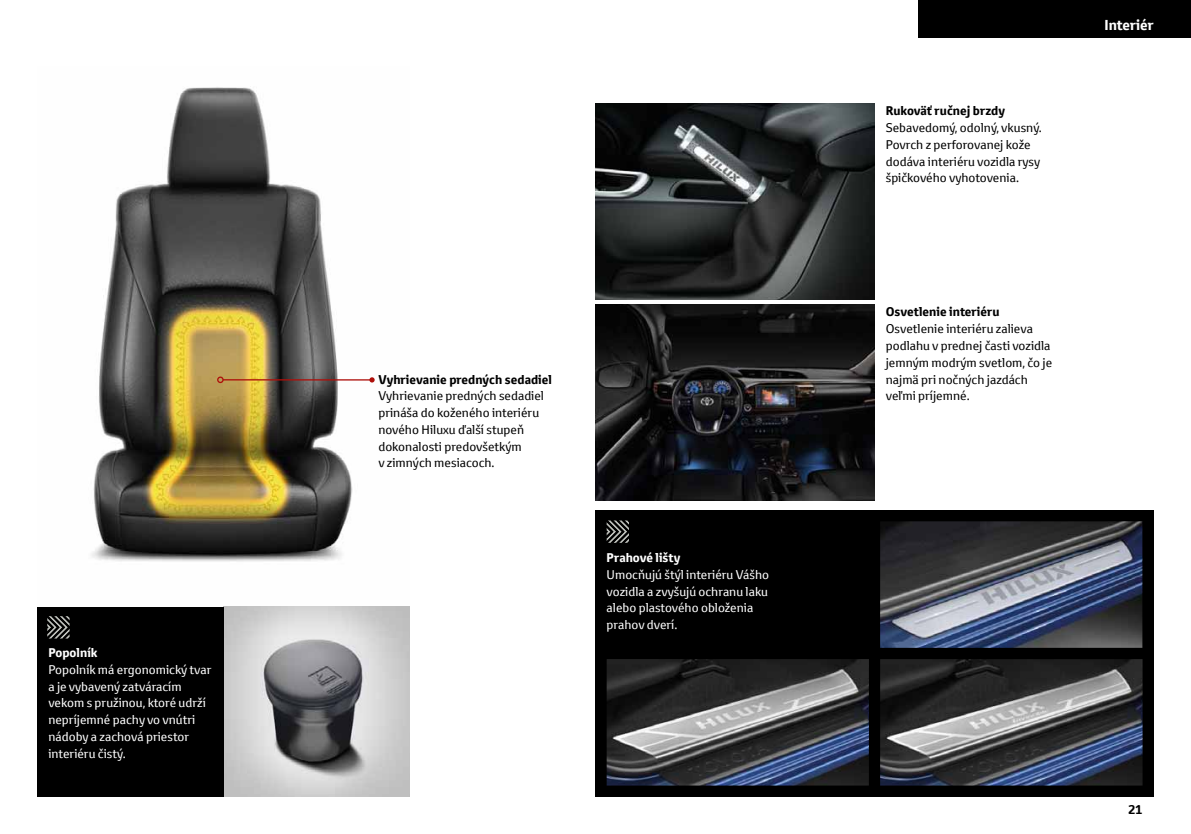
<style>
.page{position:relative;width:1191px;height:834px;background:#fff}
.page>*{position:absolute;margin:0;border:0;box-sizing:border-box;transform-origin:0 0}
.t1{font:700 14px "Toyota Text";color:#fff}
.t2{font:12.25px/16.8px "Toyota Text";color:#000}
.t3{font:12.25px/16.8px "Toyota Text";color:#fff}
.t4{font:700 12.25px "Toyota Text";color:#000}
.t5{font:700 12.25px "Toyota Text";color:#fff}
</style>
<div class="page">
<div style="left:918px;top:0;width:273px;height:37px;background:#000"></div>
<div style="left:595px;top:509px;width:558px;height:287px;background:#000"></div>
<img style="left:595px;top:103px;width:279px;height:397px">
<svg style="left:606px;top:659px;width:263px;height:127px;background:#4a4d53"></svg>
<svg style="left:880px;top:659px;width:263px;height:127px;background:#4a4d53"></svg>
<img style="left:880px;top:521px;width:263px;height:127px">
<hr style="left:595px;top:300px;width:389px;height:3px;background:#fff">
<img style="left:91px;top:87px;width:283px;height:475px">
<img style="left:223px;top:606px;width:186px;height:190px">
<div style="left:37px;top:606px;width:186px;height:190px;background:#000"></div>
<svg style="left:606px;top:520px;width:23px;height:22px"></svg>
<svg style="left:47px;top:616px;width:23px;height:22px"></svg>
<hr style="left:223px;top:379px;width:149px;height:1px;background:#ae0f0a">
<svg style="left:369px;top:377px;width:6px;height:5px"></svg>
<div style="left:217px;top:376px;width:7px;height:7px;border:1px solid #ae0f0a;border-radius:50%"></div>
<p class="t5" style="left:48px;top:644px;width:51px">Popolník</p>
<p class="t3" style="left:48px;top:660px;width:165px">Popolník má ergonomický tvar a je vybavený zatváracím vekom s pružinou, ktoré udrží nepríjemné pachy vo vnútri nádoby a zachová priestor interiéru čistý.</p>
<p class="t4" style="left:378px;top:371px;width:175px">Vyhrievanie predných sedadiel</p>
<p class="t2" style="left:378px;top:387px;width:167px">Vyhrievanie predných sedadiel prináša do koženého interiéru nového Hiluxu ďalší stupeň dokonalosti predovšetkým<br>v zimných mesiacoch.</p>
<p class="t5" style="left:606px;top:549px;width:75px">Prahové lišty</p>
<p class="t3" style="left:606px;top:566px;width:164px">Umocňujú štýl interiéru Vášho vozidla a zvyšujú ochranu laku alebo plastového obloženia prahov dverí.</p>
<p class="t4" style="left:885px;top:103px;width:121px">Rukoväť ručnej brzdy</p>
<p class="t2" style="left:885px;top:119px;width:158px">Sebavedomý, odolný, vkusný.<br>Povrch z perforovanej kože dodáva interiéru vozidla rysy špičkového vyhotovenia.</p>
<p class="t4" style="left:885px;top:304px;width:115px">Osvetlenie interiéru</p>
<p class="t2" style="left:885px;top:320px;width:168px">Osvetlenie interiéru zalieva podlahu v prednej časti vozidla jemným modrým svetlom, čo je najmä pri nočných jazdách veľmi príjemné.</p>
<p class="t1" style="left:1104px;top:15px;width:51px">Interiér</p>
<p class="t4" style="left:1128px;top:800px;width:16px">21</p>
</div>
